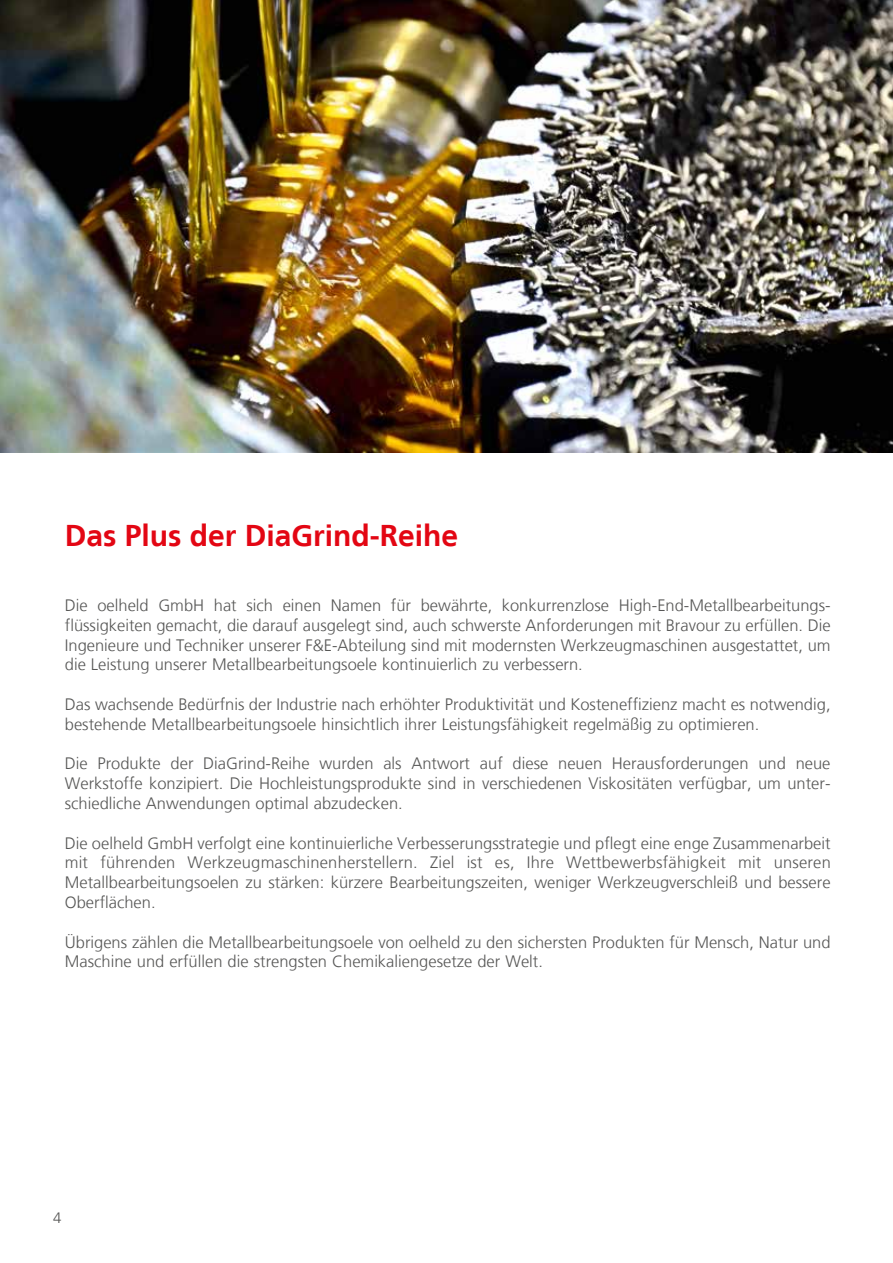
<style>
.page{position:relative;width:893px;height:1263px;background:#fff}
.page>*{position:absolute;margin:0;border:0;box-sizing:border-box;transform-origin:0 0}
.t1{font:700 30px "Frutiger LT";color:#e30613}
.t2{font:300 16.5px/19.8px "Frutiger LT";color:#575756;text-align:justify}
.t3{font:300 15px "Frutiger LT";color:#575756}
</style>
<div class="page">
<img style="left:0;top:0;width:893px;height:452px">
<h1 class="t1" style="left:65px;top:517px;width:395px">Das Plus der DiaGrind-Reihe</h1>
<p class="t2" style="left:65px;top:595px;width:767px">Die oelheld GmbH hat sich einen Namen für bewährte, konkurrenzlose High-End-Metallbearbeitungs&shy;flüssigkeiten gemacht, die darauf ausgelegt sind, auch schwerste Anforderungen mit Bravour zu erfüllen. Die Ingenieure und Techniker unserer F&amp;E-Abteilung sind mit modernsten Werkzeugmaschinen ausgestattet, um die Leistung unserer Metallbearbeitungsoele kontinuierlich zu verbessern.</p>
<p class="t2" style="left:65px;top:694px;width:767px">Das wachsende Bedürfnis der Industrie nach erhöhter Produktivität und Kosteneffizienz macht es notwendig, bestehende Metallbearbeitungsoele hinsichtlich ihrer Leistungsfähigkeit regelmäßig zu optimieren.</p>
<p class="t2" style="left:65px;top:754px;width:767px">Die Produkte der DiaGrind-Reihe wurden als Antwort auf diese neuen Herausforderungen und neue Werkstoffe konzipiert. Die Hochleistungsprodukte sind in verschiedenen Viskositäten verfügbar, um unter&shy;schiedliche Anwendungen optimal abzudecken.</p>
<p class="t2" style="left:65px;top:833px;width:767px">Die oelheld GmbH verfolgt eine kontinuierliche Verbesserungsstrategie und pflegt eine enge Zusammenarbeit mit führenden Werkzeugmaschinenherstellern. Ziel ist es, Ihre Wettbewerbsfähigkeit mit unseren Metallbearbeitungsoelen zu stärken: kürzere Bearbeitungszeiten, weniger Werkzeugverschleiß und bessere Oberflächen.</p>
<p class="t2" style="left:65px;top:932px;width:767px">Übrigens zählen die Metallbearbeitungsoele von oelheld zu den sichersten Produkten für Mensch, Natur und<br>Maschine und erfüllen die strengsten Chemikaliengesetze der Welt.</p>
<p class="t3" style="left:53px;top:1209px;width:10px">4</p>
</div>
